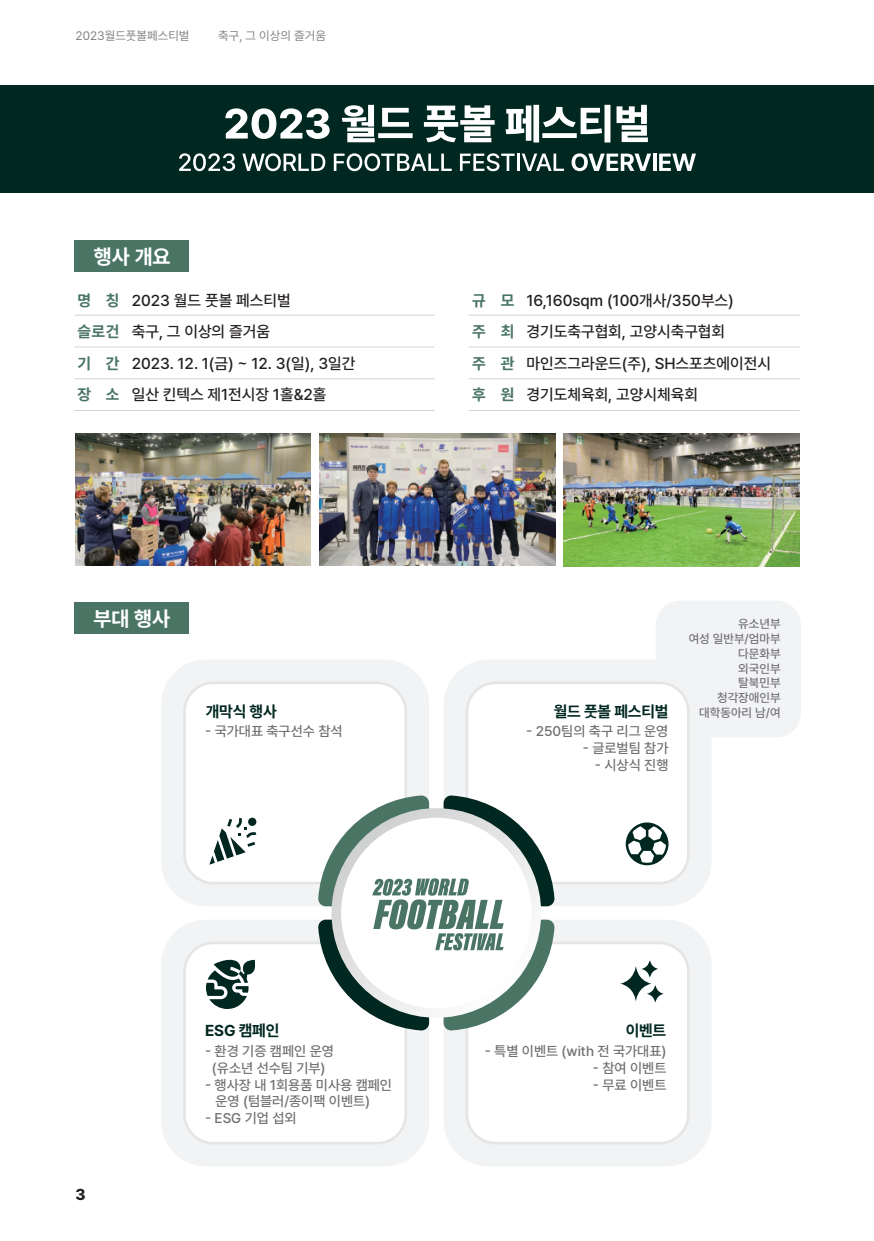
<style>
.page{position:relative;width:874px;height:1241px;background:#fff}
.page>*{position:absolute;margin:0;border:0;box-sizing:border-box;transform-origin:0 0}
.t1{font:700 20.82px "Pretendard";color:#fff}
.t2{font:500 15.75px/31.5px "Pretendard";color:#231f20}
.t3{font:700 15.75px "Pretendard";letter-spacing:-.01em;color:#002720}
.t4{font:700 15.75px/31.5px "Pretendard";color:#4a7565;text-align:justify}
.t5{font:800 15.75px "Pretendard";color:#231f20}
.t6{font:500 14px/16.8px "Pretendard";color:#707073;text-align:center}
.t7{font:500 12.25px/14.7px "Pretendard";color:#707073;text-align:right}
.t8{font:12.25px "Pretendard";color:#808285}
</style>
<div class="page">
<div style="left:0;top:85px;width:873px;height:108px;background:#002720"></div>
<svg style="left:225px;top:108px;width:104px;height:31px"></svg>
<svg style="left:342px;top:105px;width:70px;height:37px"></svg>
<svg style="left:423px;top:105px;width:71px;height:37px"></svg>
<svg style="left:505px;top:105px;width:105px;height:37px"></svg>
<svg style="left:616px;top:105px;width:31px;height:37px"></svg>
<svg style="left:179px;top:153px;width:56px;height:18px"></svg>
<svg style="left:242px;top:153px;width:83px;height:18px"></svg>
<svg style="left:333px;top:153px;width:118px;height:18px"></svg>
<svg style="left:460px;top:153px;width:103px;height:18px"></svg>
<svg style="left:571px;top:153px;width:79px;height:18px"></svg>
<svg style="left:653px;top:154px;width:3px;height:17px"></svg>
<svg style="left:659px;top:154px;width:36px;height:17px"></svg>
<div style="left:655px;top:600px;width:145px;height:137px;background:#f2f3f4;border-radius:24px"></div>
<div style="left:75px;top:241px;width:114px;height:31px;background:#4a7565"></div>
<div style="left:75px;top:602px;width:114px;height:32px;background:#4a7565"></div>
<div style="left:161px;top:919px;width:268px;height:247px;background:#f2f3f4;border-radius:45px"></div>
<div style="left:183px;top:942px;width:224px;height:202px;background:#fff"></div>
<div style="left:443px;top:919px;width:268px;height:247px;background:#f2f3f4;border-radius:45px"></div>
<div style="left:466px;top:942px;width:223px;height:202px;background:#fff"></div>
<div style="left:161px;top:659px;width:268px;height:247px;background:#f2f3f4;border-radius:45px"></div>
<svg style="left:183px;top:682px;width:224px;height:202px;fill:#fff"></svg>
<div style="left:443px;top:659px;width:268px;height:247px;background:#f2f3f4;border-radius:45px"></div>
<div style="left:466px;top:682px;width:223px;height:202px;background:#fff"></div>
<svg style="left:318px;top:795px;width:111px;height:111px;fill:#fff"></svg>
<svg style="left:443px;top:795px;width:111px;height:111px"></svg>
<svg style="left:443px;top:919px;width:111px;height:111px"></svg>
<svg style="left:318px;top:919px;width:111px;height:111px"></svg>
<svg style="left:331px;top:808px;width:210px;height:209px"></svg>
<div style="left:341px;top:817px;width:190px;height:191px;background:#fff;border-radius:50%"></div>
<svg style="left:372px;top:878px;width:131px;height:72px"></svg>
<svg style="left:209px;top:817px;width:47px;height:47px"></svg>
<svg style="left:625px;top:822px;width:43px;height:43px"></svg>
<svg style="left:206px;top:959px;width:49px;height:49px"></svg>
<img style="left:75px;top:433px;width:236px;height:132px">
<img style="left:319px;top:433px;width:236px;height:133px">
<img style="left:563px;top:433px;width:236px;height:133px">
<svg style="left:620px;top:965px;width:31px;height:36px"></svg>
<svg style="left:646px;top:984px;width:17px;height:18px"></svg>
<svg style="left:641px;top:959px;width:17px;height:19px"></svg>
<hr style="left:74px;top:315px;width:360px;height:1px;background:#d1d2d4">
<hr style="left:74px;top:346px;width:360px;height:1px;background:#d1d2d4">
<hr style="left:74px;top:378px;width:360px;height:1px;background:#d1d2d4">
<hr style="left:468px;top:315px;width:331px;height:1px;background:#d1d2d4">
<hr style="left:468px;top:346px;width:331px;height:1px;background:#d1d2d4">
<hr style="left:468px;top:378px;width:331px;height:1px;background:#d1d2d4">
<hr style="left:468px;top:410px;width:331px;height:1px;background:#d1d2d4">
<hr style="left:74px;top:410px;width:360px;height:1px;background:#d1d2d4">
<p class="t8" style="left:75px;top:27px;width:115px">2023월드풋볼페스티벌</p>
<p class="t8" style="left:218px;top:27px;width:109px">축구, 그 이상의 즐거움</p>
<h1 class="t1" style="left:94px;top:242px;width:78px">행사 개요</h1>
<p class="t4" style="left:77px;top:284px;width:43px">명 칭 슬로건 기 간 장 소</p>
<p class="t2" style="left:132px;top:284px;width:225px">2023 월드 풋볼 페스티벌<br>축구, 그 이상의 즐거움<br>2023. 12. 1(금) ~ 12. 3(일), 3일간 일산 킨텍스 제1전시장 1홀&amp;2홀</p>
<p class="t2" style="left:526px;top:284px;width:246px">16,160sqm (100개사/350부스) 경기도축구협회, 고양시축구협회 마인즈그라운드(주), SH스포츠에이전시 경기도체육회, 고양시체육회</p>
<p class="t4" style="left:472px;top:284px;width:44px">규 모 주 최 주 관 후 원</p>
<h1 class="t1" style="left:93px;top:603px;width:78px">부대 행사</h1>
<p class="t3" style="left:206px;top:699px;width:72px">개막식 행사</p>
<p class="t6" style="left:205px;top:721px;width:139px">- 국가대표 축구선수 참석</p>
<p class="t3" style="left:553px;top:699px;width:116px">월드 풋볼 페스티벌</p>
<p class="t6" style="left:526px;top:722px;width:144px">- 250팀의 축구 리그 운영</p>
<p class="t6" style="left:582px;top:739px;width:87px">- 글로벌팀 참가</p>
<p class="t6" style="left:594px;top:756px;width:75px">- 시상식 진행</p>
<p class="t7" style="left:688px;top:616px;width:93px">유소년부<br>여성 일반부/엄마부 다문화부<br>외국인부<br>탈북민부 청각장애인부 대학동아리 남/여</p>
<p class="t5" style="left:75px;top:1182px;width:12px">3</p>
<p class="t3" style="left:205px;top:1018px;width:76px">ESG 캠페인</p>
<p class="t6" style="left:205px;top:1041px;width:130px">- 환경 기증 캠페인 운영 (유소년 선수팀 기부)</p>
<p class="t6" style="left:215px;top:1075px;width:178px;text-align:left;text-indent:-10px">- 행사장 내 1회용품 미사용 캠페인 운영 (텀블러/종이팩 이벤트)</p>
<p class="t6" style="left:205px;top:1109px;width:93px">- ESG 기업 섭외</p>
<p class="t3" style="left:625px;top:1018px;width:42px">이벤트</p>
<p class="t6" style="left:484px;top:1041px;width:183px">- 특별 이벤트 (with 전 국가대표)</p>
<p class="t6" style="left:592px;top:1058px;width:75px">- 참여 이벤트</p>
<p class="t6" style="left:592px;top:1075px;width:75px">- 무료 이벤트</p>
</div>
